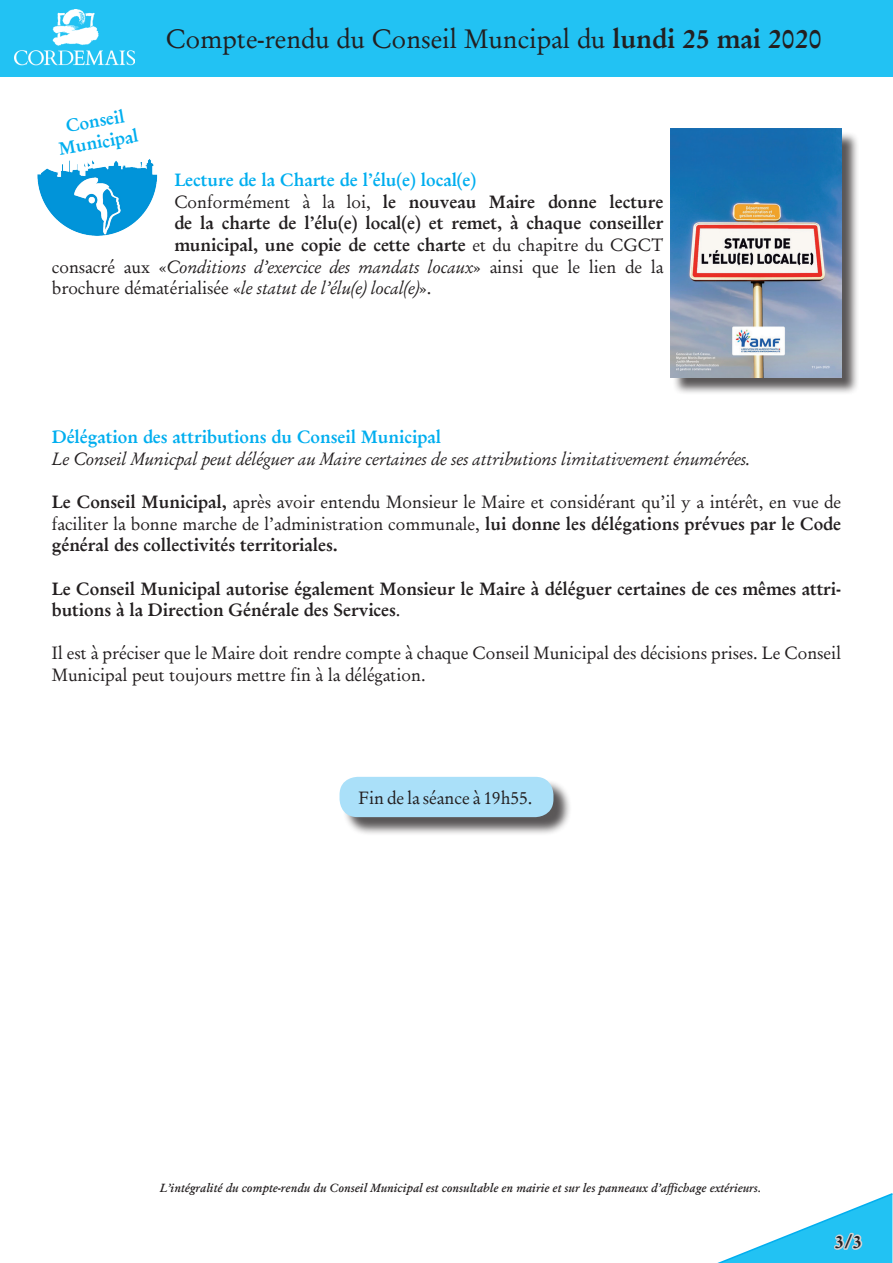
<style>
.page{position:relative;width:893px;height:1263px;background:#fff}
.page>*{position:absolute;margin:0;border:0;box-sizing:border-box;transform-origin:0 0}
.t1{font:27px "Garamond Antiqua";color:#231f20}
.t2{font:18px/21.6px "Garamond Antiqua";color:#231f20;text-align:justify}
.t3{font:18px/21.6px "Garamond Halbfett";color:#231f20}
.t4{font:18px "Garamond Kursiv";color:#231f20}
.t5{font:18px/21.6px "Garamond Halbfett";color:#00aeef;text-align:center}
.t6{font:12px "Garamond Kursiv Halbfett";color:#231f20}
.s1{font-family:"Garamond Halbfett"}
.s2{font-family:"Garamond Antiqua"}
</style>
<div class="page">
<div style="left:342px;top:779px;width:230px;height:57px;background:#231f20;opacity:.75"></div>
<div style="left:340px;top:777px;width:213px;height:40px;background:#aae0f9;border-radius:18px"></div>
<svg style="left:717px;top:1193px;width:176px;height:70px"></svg>
<img style="left:37px;top:159px;width:121px;height:77px">
<div style="left:673px;top:131px;width:187px;height:265px;background:#231f20;opacity:.75"></div>
<img style="left:670px;top:129px;width:171px;height:248px">
<div style="left:0;top:0;width:893px;height:77px;background:#22c2f3"></div>
<img style="left:15px;top:9px;width:120px;height:56px">
<p class="t5" style="left:54px;top:117px;width:81px;rotate:-10deg">Conseil<br>Municipal</p>
<p class="t1" style="left:166px;top:22px;width:658px">Compte-rendu du Conseil Muncipal du <span class="s1">lundi 25 mai 2020</span></p>
<p class="t5" style="left:174px;top:169px;width:303px">Lecture de la Charte de l’élu(e) local(e)</p>
<p class="t3" style="left:174px;top:191px;width:490px"><span class="s2">Conformément à la loi,</span> le nouveau Maire donne lecture</p>
<p class="t3" style="left:174px;top:212px;width:490px">de la charte de l’élu(e) local(e) et remet, à chaque conseiller</p>
<p class="t3" style="left:174px;top:234px;width:491px">municipal, une copie de cette charte <span class="s2">et du chapitre du CGCT</span></p>
<p class="t4" style="left:52px;top:255px;width:613px"><span class="s2">consacré aux «</span>Conditions d’exercice des mandats locaux<span class="s2">» ainsi que le lien de la</span></p>
<p class="t4" style="left:52px;top:277px;width:381px"><span class="s2">brochure dématérialisée «</span>le statut de l’élu(e) local(e)<span class="s2">».</span></p>
<p class="t5" style="left:52px;top:426px;width:391px">Délégation des attributions du Conseil Municipal</p>
<p class="t4" style="left:52px;top:448px;width:700px">Le Conseil Municpal peut déléguer au Maire certaines de ses attributions limitativement énumérées.</p>
<p class="t2" style="left:52px;top:491px;width:791px"><span class="s1">Le Conseil Municipal,</span> après avoir entendu Monsieur le Maire et considérant qu’il y a intérêt, en vue de faciliter la bonne marche de l’administration communale, <span class="s1">lui donne les délégations prévues par le Code général des collectivités territoriales.</span></p>
<p class="t3" style="left:52px;top:578px;width:791px">Le Conseil Municipal autorise également Monsieur le Maire à déléguer certaines de ces mêmes attri&shy;butions à la Direction Générale des Services<span class="s2">.</span></p>
<p class="t2" style="left:52px;top:642px;width:791px">Il est à préciser que le Maire doit rendre compte à chaque Conseil Municipal des décisions prises. Le Conseil<br>Municipal peut toujours mettre fin à la délégation.</p>
<p class="t2" style="left:359px;top:787px;width:175px">Fin de la séance à 19h55.</p>
<p class="t6" style="left:160px;top:1181px;width:602px">L’intégralité du compte-rendu du Conseil Municipal est consultable en mairie et sur les panneaux d’affichage extérieurs.</p>
<p class="t3" style="left:835px;top:1231px;width:28px">3/3</p>
</div>
